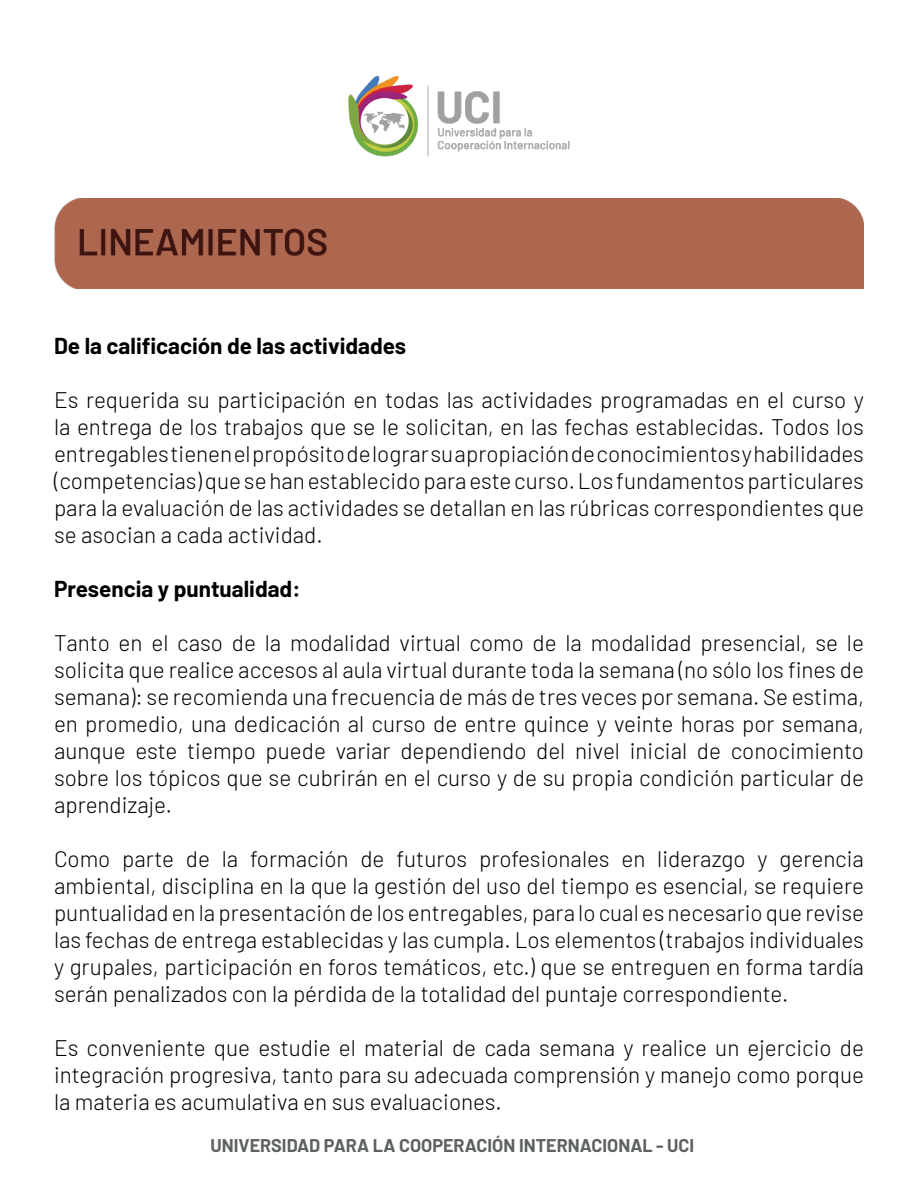
<style>
.page{position:relative;width:918px;height:1188px;background:#fff}
.page>*{position:absolute;margin:0;border:0;box-sizing:border-box;transform-origin:0 0}
.t1{font:300 22.5px/27px "Barlow";color:#000001;text-align:justify}
.t2{font:700 22.5px "Barlow";color:#000001}
.t3{font:700 18px "Barlow";color:#5d6161}
</style>
<div class="page">
<img style="left:348px;top:75px;width:222px;height:82px">
<div style="left:54px;top:198px;width:810px;height:91px;background:#ad674e"></div>
<p class="t2" style="left:54px;top:330px;width:354px">De la calificación de las actividades</p>
<p class="t1" style="left:54px;top:385px;width:812px">Es requerida su participación en todas las actividades programadas en el curso y la entrega de los trabajos que se le solicitan, en las fechas establecidas. Todos los entregables tienen el propósito de lograr su apropiación de conocimientos y habilidades (competencias) que se han establecido para este curso. Los fundamentos particulares para la evaluación de las actividades se detallan en las rúbricas correspondientes que se asocian a cada actividad.</p>
<p class="t2" style="left:54px;top:573px;width:248px">Presencia y puntualidad:</p>
<p class="t1" style="left:54px;top:628px;width:812px">Tanto en el caso de la modalidad virtual como de la modalidad presencial, se le solicita que realice accesos al aula virtual durante toda la semana (no sólo los fines de semana): se recomienda una frecuencia de más de tres veces por semana. Se estima, en promedio, una dedicación al curso de entre quince y veinte horas por semana, aunque este tiempo puede variar dependiendo del nivel inicial de conocimiento sobre los tópicos que se cubrirán en el curso y de su propia condición particular de aprendizaje.</p>
<p class="t1" style="left:54px;top:844px;width:812px">Como parte de la formación de futuros profesionales en liderazgo y gerencia ambiental, disciplina en la que la gestión del uso del tiempo es esencial, se requiere puntualidad en la presentación de los entregables, para lo cual es necesario que revise las fechas de entrega establecidas y las cumpla. Los elementos (trabajos individuales y grupales, participación en foros temáticos, etc.) que se entreguen en forma tardía serán penalizados con la pérdida de la totalidad del puntaje correspondiente.</p>
<p class="t1" style="left:54px;top:1033px;width:812px">Es conveniente que estudie el material de cada semana y realice un ejercicio de integración progresiva, tanto para su adecuada comprensión y manejo como porque la materia es acumulativa en sus evaluaciones.</p>
<p class="t3" style="left:211px;top:1132px;width:485px">UNIVERSIDAD PARA LA COOPERACIÓN INTERNACIONAL - UCI</p>
</div>
